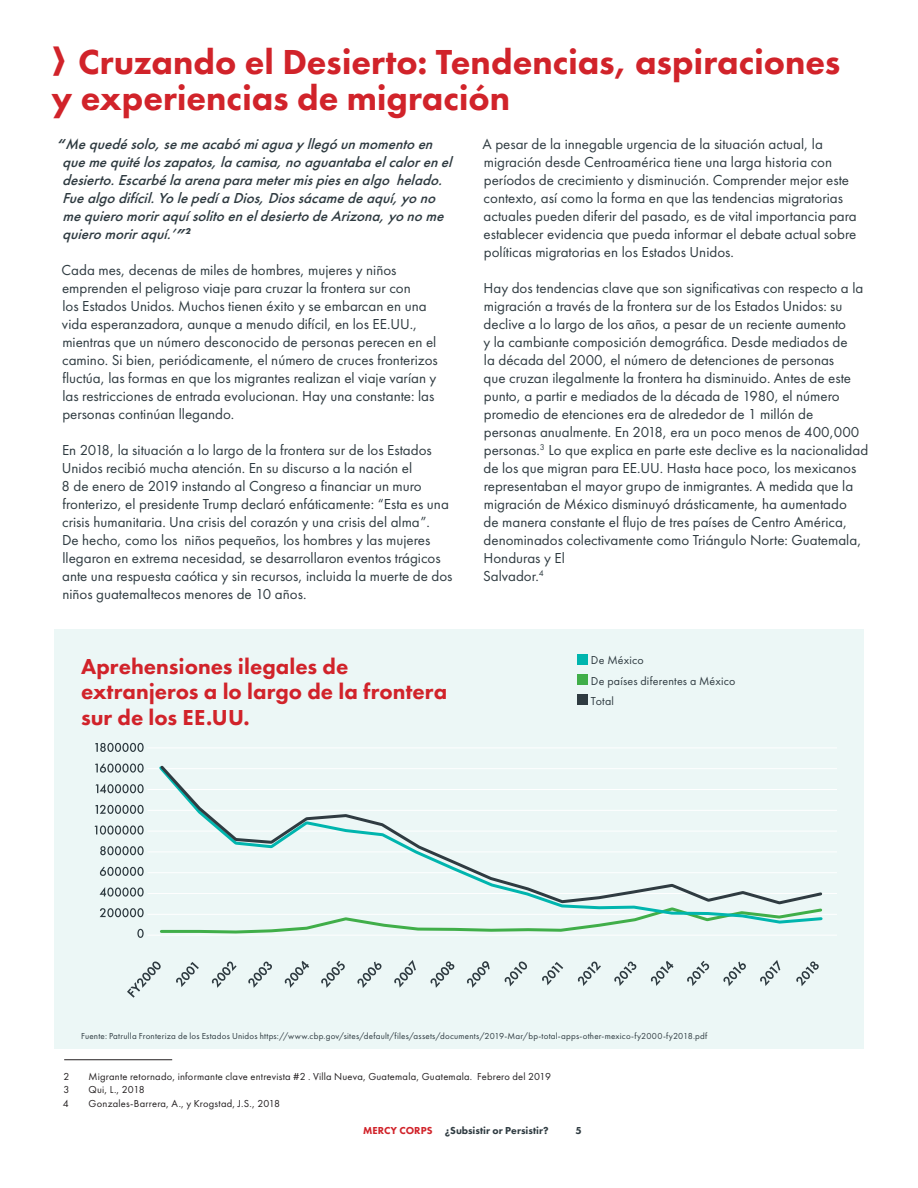
<style>
.page{position:relative;width:918px;height:1188px;background:#fff}
.page>*{position:absolute;margin:0;border:0;box-sizing:border-box;transform-origin:0 0}
.Heading_1{font:800 36px/36px "Futura PT";color:#d1232a}
.Heading_3{font:800 22.5px/25.5px "Futura PT";color:#d1232a}
.Body_Text___Futura{font:15px/18px "Futura PT";color:#2f3b41}
.Body_Text___Futura-2{font:italic 500 15px/18px "Futura PT";color:#2f3b41}
.Table_Text{font:12px "Futura PT";letter-spacing:.015em;color:#2f3b41}
.Footnote{font:10.5px "Futura PT";letter-spacing:.02em;color:#231f20}
.t1{font:800 10.5px "Futura PT";color:#2f3b41}
.Table_Text-2{font:9px "Futura PT";letter-spacing:.025em;color:#2f3b41}
.s1{font-weight:800}
.s2{font-weight:700}
.s3{color:#d1232a}
</style>
<div class="page">
<hr style="left:64px;top:1059px;width:108px;height:1px;background:#231f20">
<div style="left:54px;top:630px;width:810px;height:419px;background:#ecf7f6"></div>
<div style="left:578px;top:654px;width:10px;height:10px;background:#00b5ae"></div>
<div style="left:578px;top:674px;width:10px;height:11px;background:#40ae49"></div>
<div style="left:578px;top:694px;width:10px;height:11px;background:#2f3b41"></div>
<svg style="left:95px;top:743px;width:49px;height:9px"></svg>
<svg style="left:95px;top:763px;width:49px;height:10px"></svg>
<svg style="left:95px;top:784px;width:49px;height:9px"></svg>
<svg style="left:95px;top:805px;width:49px;height:9px"></svg>
<svg style="left:95px;top:826px;width:49px;height:9px"></svg>
<svg style="left:100px;top:846px;width:44px;height:9px"></svg>
<svg style="left:100px;top:867px;width:44px;height:9px"></svg>
<svg style="left:100px;top:887px;width:44px;height:10px"></svg>
<svg style="left:100px;top:908px;width:44px;height:9px"></svg>
<svg style="left:137px;top:929px;width:7px;height:9px"></svg>
<hr style="left:147px;top:935px;width:690px;height:1px;background:#fff">
<hr style="left:147px;top:914px;width:690px;height:1px;background:#fff">
<hr style="left:147px;top:893px;width:690px;height:1px;background:#fff">
<hr style="left:147px;top:872px;width:690px;height:1px;background:#fff">
<hr style="left:147px;top:852px;width:690px;height:1px;background:#fff">
<hr style="left:147px;top:831px;width:690px;height:1px;background:#fff">
<hr style="left:147px;top:810px;width:690px;height:1px;background:#fff">
<hr style="left:147px;top:789px;width:690px;height:1px;background:#fff">
<hr style="left:147px;top:768px;width:690px;height:1px;background:#fff">
<hr style="left:147px;top:748px;width:690px;height:1px;background:#fff">
<svg style="left:127px;top:961px;width:34px;height:37px"></svg>
<svg style="left:176px;top:962px;width:23px;height:25px"></svg>
<svg style="left:212px;top:961px;width:25px;height:27px"></svg>
<svg style="left:248px;top:961px;width:24px;height:27px"></svg>
<svg style="left:284px;top:961px;width:25px;height:27px"></svg>
<svg style="left:321px;top:961px;width:24px;height:27px"></svg>
<svg style="left:357px;top:962px;width:25px;height:26px"></svg>
<svg style="left:394px;top:960px;width:22px;height:28px"></svg>
<svg style="left:430px;top:961px;width:25px;height:27px"></svg>
<svg style="left:467px;top:961px;width:23px;height:27px"></svg>
<svg style="left:504px;top:961px;width:23px;height:26px"></svg>
<svg style="left:542px;top:962px;width:21px;height:23px"></svg>
<svg style="left:578px;top:961px;width:23px;height:25px"></svg>
<svg style="left:614px;top:961px;width:23px;height:25px"></svg>
<svg style="left:651px;top:961px;width:23px;height:25px"></svg>
<svg style="left:687px;top:961px;width:22px;height:25px"></svg>
<svg style="left:723px;top:962px;width:23px;height:24px"></svg>
<svg style="left:760px;top:960px;width:20px;height:26px"></svg>
<svg style="left:796px;top:961px;width:23px;height:25px"></svg>
<svg style="left:160px;top:925px;width:450px;height:9px"></svg>
<svg style="left:157px;top:851px;width:666px;height:74px"></svg>
<svg style="left:158px;top:765px;width:666px;height:142px"></svg>
<p class="Heading_1" style="left:51px;top:43px;width:791px;text-indent:27px">Cruzando el Desierto: Tendencias, aspiraciones y experiencias de migración</p>
<p class="Body_Text___Futura-2" style="left:62px;top:135px;width:396px;text-indent:-5px"><span class="s1">“</span>Mequedésolo,semeacabómiaguayllegóunmomentoen quemequitéloszapatos,lacamisa,noaguantabaelcalorenel desierto.Escarbélaarenaparametermispiesenalgo helado.<br>Fuealgodifícil.YolepedíaDios,Diossácamedeaquí,yono mequieromoriraquísolitoeneldesiertodeArizona,yonome quieromoriraquí.’<span class="s2">”</span><sup>2</sup></p>
<p class="Body_Text___Futura" style="left:62px;top:260px;width:378px">Cada mes, decenas de miles de hombres, mujeres y niños emprenden el peligroso viaje para cruzar la frontera sur con<br>los Estados Unidos. Muchos tienen éxito y se embarcan en una vida esperanzadora, aunque a menudo difícil, en los EE.UU., mientras que un número desconocido de personas perecen en el camino. Si bien, periódicamente, el número de cruces fronterizos fluctúa, las formas en que los migrantes realizan el viaje varían y las restricciones de entrada evolucionan. Hay una constante: las personas continúan llegando.</p>
<p class="Body_Text___Futura" style="left:62px;top:440px;width:393px">En 2018, la situación a lo largo de la frontera sur de los Estados Unidos recibió mucha atención. En su discurso a la nación el<br>8 de enero de 2019 instando al Congreso a financiar un muro fronterizo, el presidente Trump declaró enfáticamente: “Esta es una crisis humanitaria. Una crisis del corazón y una crisis del alma”.<br>De hecho, como los niños pequeños, los hombres y las mujeres llegaron en extrema necesidad, se desarrollaron eventos trágicos ante una respuesta caótica y sin recursos, incluida la muerte de dos niños guatemaltecos menores de 10 años.</p>
<p class="Body_Text___Futura" style="left:483px;top:134px;width:376px">A pesar de la innegable urgencia de la situación actual, la migración desde Centroamérica tiene una larga historia con períodos de crecimiento y disminución. Comprender mejor este contexto, así como la forma en que las tendencias migratorias actuales pueden diferir del pasado, es de vital importancia para establecer evidencia que pueda informar el debate actual sobre políticas migratorias en los Estados Unidos.</p>
<p class="Body_Text___Futura" style="left:484px;top:278px;width:381px">Hay dos tendencias clave que son significativas con respecto a la</p>
<p class="Body_Text___Futura" style="left:484px;top:296px;width:360px">migración a través de la frontera sur de los Estados Unidos: su</p>
<p class="Body_Text___Futura" style="left:483px;top:314px;width:386px">declive a lo largo de los años, a pesar de un reciente aumento<br>y la cambiante composición demográfica. Desde mediados de<br>la década del 2000, el número de detenciones de personas<br>que cruzan ilegalmente la frontera ha disminuido. Antes de este punto, a partir e mediados de la década de 1980, el número promedio de etenciones era de alrededor de 1 millón de personas anualmente. En 2018, era un poco menos de 400,000 personas.<sup>3</sup> Lo que explica en parte este declive es la nacionalidad de los que migran para EE.UU. Hasta hace poco, los mexicanos representaban el mayor grupo de inmigrantes. A medida que la migración de México disminuyó drásticamente, ha aumentado<br>de manera constante el flujo de tres países de Centro América, denominados colectivamente como Triángulo Norte: Guatemala, Honduras y El</p>
<p class="Body_Text___Futura" style="left:483px;top:566px;width:62px">Salvador.<sup>4</sup></p>
<p class="Heading_3" style="left:81px;top:653px;width:368px">Aprehensiones ilegales de extranjeros a lo largo de la frontera sur de los EE.UU.</p>
<p class="Table_Text" style="left:591px;top:653px;width:54px">De México</p>
<p class="Table_Text" style="left:591px;top:673px;width:146px">De países diferentes a México</p>
<p class="Table_Text" style="left:591px;top:694px;width:25px">Total</p>
<p class="Table_Text-2" style="left:81px;top:1030px;width:628px">Fuente: Patrulla Fronteriza de los Estados Unidos https://www.cbp.gov/sites/default/files/assets/documents/2019-Mar/bp-total-apps-other-mexico-fy2000-fy2018.pdf</p>
<p class="Footnote" style="left:64px;top:1070px;width:7px">2</p>
<p class="Footnote" style="left:89px;top:1070px;width:464px">Migrante retornado, informante clave entrevista #2 . Villa Nueva, Guatemala, Guatemala. Febrero del 2019</p>
<p class="Footnote" style="left:64px;top:1084px;width:7px">3</p>
<p class="Footnote" style="left:89px;top:1084px;width:58px">Qui, L., 2018</p>
<p class="Footnote" style="left:63px;top:1097px;width:7px">4</p>
<p class="Footnote" style="left:89px;top:1097px;width:193px">Gonzales-Barrera, A., y Krogstad, J.S., 2018</p>
<p class="t1" style="left:363px;top:1124px;width:187px"><span class="s3">MERCY CORPS</span> ¿Subsistir or Persistir?</p>
<p class="t1" style="left:576px;top:1124px;width:8px">5</p>
</div>
